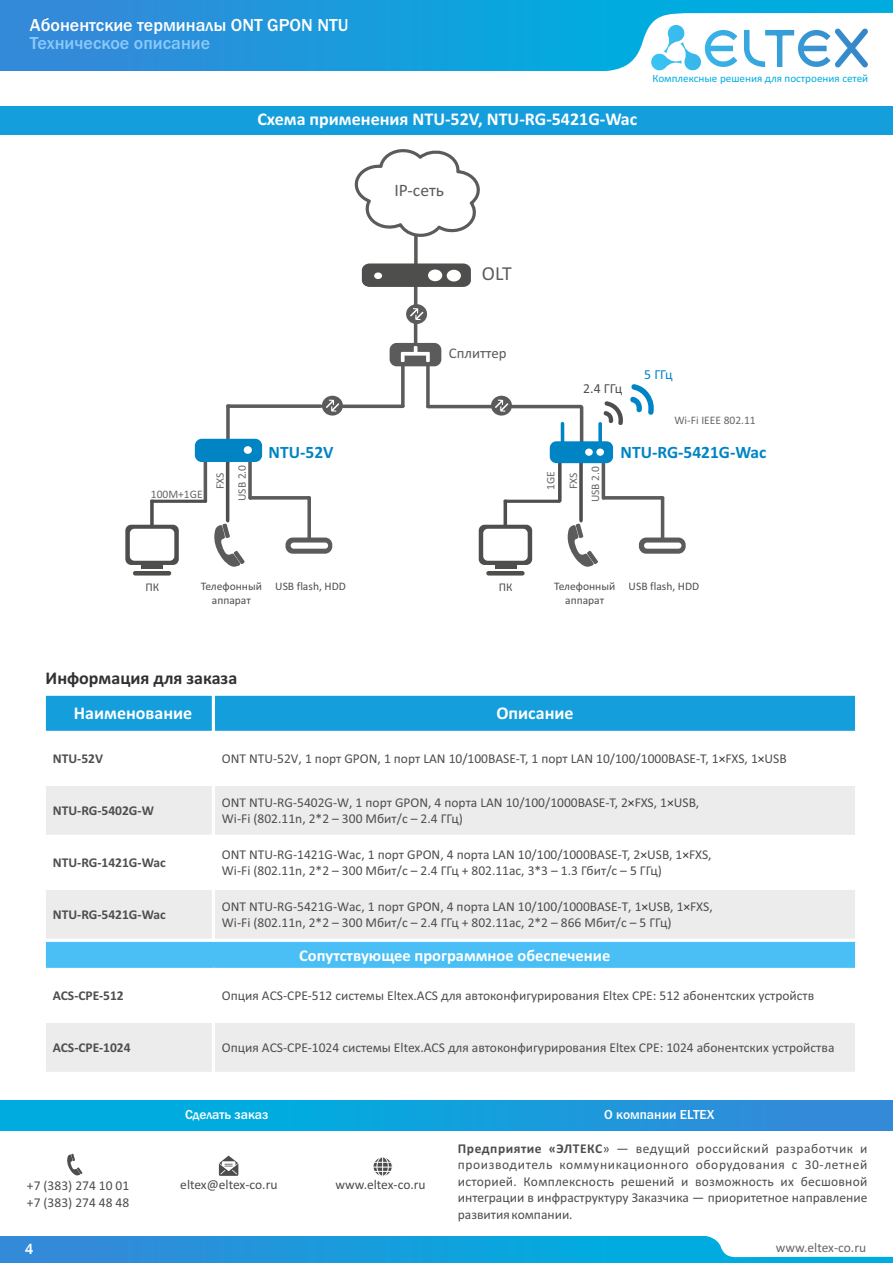
<style>
.page{position:relative;width:893px;height:1263px;background:#fff}
.page>*{position:absolute;margin:0;border:0;box-sizing:border-box;transform-origin:0 0}
.t1{font:19.95px "Calibri";color:#5b5b5b}
.t2{font:700 18px "Calibri";color:#fff}
.t3{font:500 18px "Franklin Gothic";color:#fff}
.t4{font:500 18px "Franklin Gothic";color:#8ac9fc}
.t5{font:700 18px "Calibri";color:#313130}
.t6{font:17.55px "Calibri";color:#5b5b5b}
.t7{font:700 17.4px "Calibri";color:#0084c4}
.t8{font:700 16.5px "Calibri";color:#fff}
.t9{font:500 15px "Franklin Gothic";color:#fff}
.t10{font:14.85px "Calibri";color:#5b5b5b}
.t11{font:13.8px "Calibri";color:#4e4e4d}
.t12{font:13.8px "Calibri";color:#0084c4}
.t13{font:13.5px/16.5px "Calibri";color:#4e4e4d}
.t14{font:13.5px/16.5px "Calibri";color:#4d4d4d}
.t15{font:700 13.5px "Calibri";color:#4e4e4d}
.t16{font:500 13.5px "Franklin Gothic";color:#fff}
.t17{font:13.5px "Calibri";color:#666}
.t18{font:11.85px "Calibri";color:#4e4e4d}
.t19{font:11.55px/14.5px "Calibri";color:#4e4e4d}
.t20{font:11.55px/22px "Calibri";color:#676767;text-align:center}
.t21{font:11.1px "Calibri";color:#00acdf}
.s1{color:#313130}
.s2{font-weight:700}
</style>
<div class="page">
<div style="left:0;top:1236px;width:893px;height:27px;background:linear-gradient(to right,#3489d9,#00b4e0)"></div>
<svg style="left:703px;top:1236px;width:190px;height:21px"></svg>
<div style="left:0;top:0;width:893px;height:71px;background:linear-gradient(to right,#3489d9,#00b4e0)"></div>
<svg style="left:589px;top:13px;width:304px;height:58px"></svg>
<div style="left:1px;top:107px;width:892px;height:28px;background:#159edc"></div>
<hr style="left:495px;top:565px;width:21px;height:4px;background:#4e4e4d">
<hr style="left:486px;top:571px;width:39px;height:4px;background:#4e4e4d;border-radius:2px">
<hr style="left:141px;top:565px;width:22px;height:4px;background:#4e4e4d">
<hr style="left:133px;top:571px;width:38px;height:4px;background:#4e4e4d;border-radius:2px">
<svg style="left:125px;top:149px;width:561px;height:418px"></svg>
<div style="left:44px;top:694px;width:169px;height:38px;background:#159edc"></div>
<div style="left:213px;top:694px;width:644px;height:38px;background:#159edc"></div>
<div style="left:44px;top:784px;width:169px;height:52px;background:#ececec"></div>
<div style="left:213px;top:784px;width:644px;height:52px;background:#ececec"></div>
<div style="left:44px;top:888px;width:169px;height:52px;background:#ececec"></div>
<div style="left:213px;top:888px;width:644px;height:52px;background:#ececec"></div>
<div style="left:44px;top:940px;width:813px;height:29px;background:#49bff5"></div>
<div style="left:44px;top:1021px;width:169px;height:52px;background:#ececec"></div>
<div style="left:213px;top:1021px;width:644px;height:52px;background:#ececec"></div>
<hr style="left:43px;top:693px;width:3px;height:382px;background:#fff">
<hr style="left:212px;top:968px;width:3px;height:107px;background:#fff">
<hr style="left:212px;top:693px;width:3px;height:249px;background:#fff">
<hr style="left:855px;top:693px;width:3px;height:382px;background:#fff">
<hr style="left:43px;top:1072px;width:815px;height:3px;background:#fff">
<hr style="left:43px;top:1020px;width:815px;height:3px;background:#fff">
<hr style="left:43px;top:968px;width:815px;height:3px;background:#fff">
<hr style="left:43px;top:939px;width:815px;height:3px;background:#fff">
<hr style="left:43px;top:887px;width:815px;height:3px;background:#fff">
<hr style="left:43px;top:835px;width:815px;height:3px;background:#fff">
<hr style="left:43px;top:783px;width:815px;height:3px;background:#fff">
<hr style="left:43px;top:731px;width:815px;height:3px;background:#fff">
<hr style="left:43px;top:693px;width:815px;height:3px;background:#fff">
<div style="left:0;top:1100px;width:893px;height:30px;background:linear-gradient(to right,#00b4e0,#3489d9)"></div>
<svg style="left:219px;top:1155px;width:19px;height:21px"></svg>
<div style="left:373px;top:1156px;width:20px;height:21px;background:#fafafa;border:1px solid #fff;border-radius:50%"></div>
<div style="left:376px;top:1156px;width:13px;height:20px;background:#fefefe;border:1px solid #fff;border-radius:50%"></div>
<svg style="left:373px;top:1157px;width:19px;height:19px"></svg>
<svg style="left:67px;top:1154px;width:16px;height:22px"></svg>
<h2 class="t3" style="left:30px;top:19px;width:320px">Абонентские терминалы ONT GPON NTU</h2>
<h2 class="t4" style="left:30px;top:36px;width:182px">Техническое описание</h2>
<h2 class="t2" style="left:257px;top:112px;width:381px">Схема применения NTU-52V, NTU-RG-5421G-Wac</h2>
<p class="t21" style="left:652px;top:73px;width:217px">Комплексные решения для построения сетей</p>
<p class="t6" style="left:395px;top:183px;width:51px">IP-сеть</p>
<h1 class="t1" style="left:482px;top:265px;width:31px">OLT</h1>
<p class="t10" style="left:449px;top:347px;width:59px">Сплиттер</p>
<p class="t11" style="left:583px;top:383px;width:40px">2.4 ГГц</p>
<p class="t12" style="left:644px;top:369px;width:30px">5 ГГц</p>
<p class="t20" style="left:674px;top:410px;width:83px">Wi-Fi IEEE 802.11</p>
<p class="t20" style="left:151px;top:484px;width:53px">100M+1GE</p>
<p class="t20" style="left:210px;top:501px;width:38px;rotate:-90deg">FXS<br>USB 2.0</p>
<p class="t7" style="left:269px;top:445px;width:66px">NTU-52V</p>
<p class="t18" style="left:145px;top:582px;width:15px">ПК</p>
<p class="t19" style="left:212px;top:580px;width:135px;text-indent:-11px">Телефонный USB flash, HDD аппарат</p>
<h2 class="t5" style="left:46px;top:670px;width:193px">Информация для заказа</h2>
<p class="t18" style="left:499px;top:582px;width:15px">ПК</p>
<p class="t20" style="left:541px;top:490px;width:20px;rotate:-90deg">1GE</p>
<p class="t20" style="left:563px;top:489px;width:18px;rotate:-90deg">FXS</p>
<p class="t20" style="left:585px;top:502px;width:38px;rotate:-90deg">USB 2.0</p>
<p class="t7" style="left:621px;top:445px;width:147px">NTU-RG-5421G-Wac</p>
<p class="t19" style="left:565px;top:580px;width:135px;text-indent:-11px">Телефонный USB flash, HDD аппарат</p>
<h2 class="t2" style="left:74px;top:706px;width:120px">Наименование</h2>
<h2 class="t2" style="left:496px;top:706px;width:79px">Описание</h2>
<p class="t15" style="left:53px;top:753px;width:52px">NTU-52V</p>
<p class="t13" style="left:222px;top:751px;width:566px">ONT NTU-52V, 1 порт GPON, 1 порт LAN 10/100BASE-T, 1 порт LAN 10/100/1000BASE-T, 1<span class="s1">×</span>FXS, 1<span class="s1">×</span>USB</p>
<p class="t15" style="left:53px;top:805px;width:103px">NTU-RG-5402G-W</p>
<p class="t13" style="left:222px;top:795px;width:479px">ONT NTU-RG-5402G-W, 1 порт GPON, 4 порта LAN 10/100/1000BASE-T, 2<span class="s1">×</span>FXS, 1<span class="s1">×</span>USB,<br>Wi-Fi (802.11n, 2*2 – 300 Мбит/с – 2.4 ГГц)</p>
<p class="t15" style="left:53px;top:857px;width:114px">NTU-RG-1421G-Wac</p>
<p class="t13" style="left:222px;top:847px;width:491px">ONT NTU-RG-1421G-Wac, 1 порт GPON, 4 порта LAN 10/100/1000BASE-T, 2<span class="s1">×</span>USB, 1<span class="s1">×</span>FXS,<br>Wi-Fi (802.11n, 2*2 – 300 Мбит/с – 2.4 ГГц + 802.11ac, 3*3 – 1.3 Гбит/с – 5 ГГц)</p>
<p class="t15" style="left:53px;top:909px;width:114px">NTU-RG-5421G-Wac</p>
<p class="t13" style="left:222px;top:899px;width:492px">ONT NTU-RG-5421G-Wac, 1 порт GPON, 4 порта LAN 10/100/1000BASE-T, 1<span class="s1">×</span>USB, 1<span class="s1">×</span>FXS,<br>Wi-Fi (802.11n, 2*2 – 300 Мбит/с – 2.4 ГГц + 802.11ac, 2*2 – 866 Мбит/с – 5 ГГц)</p>
<p class="t8" style="left:299px;top:948px;width:313px">Сопутствующее программное обеспечение</p>
<p class="t15" style="left:53px;top:990px;width:72px">ACS-CPE-512</p>
<p class="t13" style="left:222px;top:988px;width:594px">Опция ACS-CPE-512 системы Eltex.ACS для автоконфигурирования Eltex CPE: 512 абонентских устройств</p>
<p class="t15" style="left:53px;top:1042px;width:79px">ACS-CPE-1024</p>
<p class="t13" style="left:222px;top:1040px;width:614px">Опция ACS-CPE-1024 системы Eltex.ACS для автоконфигурирования Eltex CPE: 1024 абонентских устройства</p>
<p class="t16" style="left:185px;top:1109px;width:85px">Сделать заказ</p>
<p class="t14" style="left:27px;top:1179px;width:104px">+7 (383) 274 10 01 +7 (383) 274 48 48</p>
<p class="t14" style="left:180px;top:1177px;width:99px">eltex@eltex-co.ru</p>
<p class="t14" style="left:335px;top:1177px;width:92px">www.eltex-co.ru</p>
<p class="t16" style="left:604px;top:1110px;width:112px">О компании ELTEX</p>
<p class="t14" style="left:458px;top:1141px;width:411px;text-align:justify"><span class="s2">Предприятие «ЭЛТЕКС</span>» — ведущий российский разработчик и производитель коммуникационного оборудования с 30-летней историей. Комплексность решений и возможность их бесшовной интеграции в инфраструктуру Заказчика — приоритетное направление развития компании.</p>
<p class="t9" style="left:25px;top:1243px;width:10px">4</p>
<p class="t17" style="left:776px;top:1242px;width:92px">www.eltex-co.ru</p>
</div>
